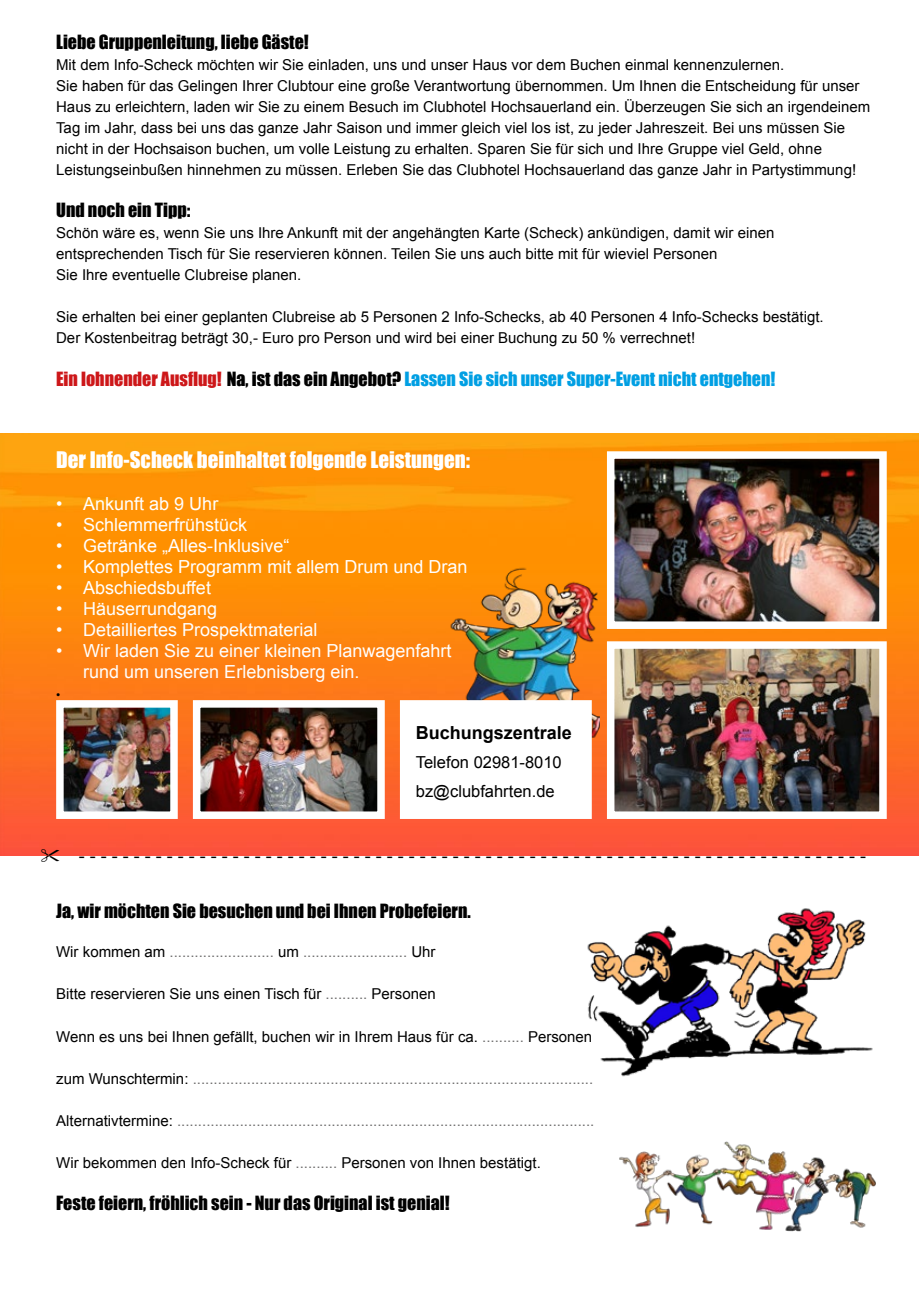
<style>
.page{position:relative;width:919px;height:1289px;background:#fff}
.page>*{position:absolute;margin:0;border:0;box-sizing:border-box;transform-origin:0 0}
.t1{font:21px "Impact";color:#fff}
.t2{font:18px/21px "Arial";color:#fff}
.t3{font:18px "Impact";color:#000}
.t4{font:18px "Impact";color:#009fe3}
.t5{font:18px "Arial";color:#000}
.t6{font:700 18px "Arial";color:#000}
.t7{font:16.5px/28.8px "Arial";color:#000}
.t8{font:15px/21px "Arial";color:#000}
.t9{font:15px "Arial";color:#706f6f}
.t10{font:12px "Arial";color:#000}
.s1{color:#cd1719}
.s2{color:#000}
.s3{color:#706f6f}
</style>
<div class="page">
<img style="left:0;top:434px;width:918px;height:421px">
<img style="left:444px;top:548px;width:155px;height:204px">
<img style="left:616px;top:460px;width:261px;height:160px">
<div style="left:607px;top:451px;width:279px;height:178px;border:8px solid #fff"></div>
<img style="left:616px;top:650px;width:261px;height:160px">
<div style="left:607px;top:641px;width:279px;height:178px;border:8px solid #fff"></div>
<div style="left:400px;top:700px;width:191px;height:119px;background:#fff"></div>
<img style="left:202px;top:709px;width:174px;height:101px">
<div style="left:193px;top:700px;width:192px;height:119px;border:8px solid #fff"></div>
<img style="left:65px;top:709px;width:104px;height:101px">
<div style="left:56px;top:700px;width:122px;height:119px;border:8px solid #fff"></div>
<img style="left:587px;top:908px;width:286px;height:169px">
<img style="left:619px;top:1141px;width:257px;height:91px">
<svg style="left:41px;top:848px;width:18px;height:8px"></svg>
<p class="t3" style="left:56px;top:28px;width:254px">Liebe Gruppenleitung, liebe Gäste!</p>
<p class="t8" style="left:56px;top:55px;width:815px">Mit dem Info-Scheck möchten wir Sie einladen, uns und unser Haus vor dem Buchen einmal kennenzulernen.<br>Sie haben für das Gelingen Ihrer Clubtour eine große Verantwortung übernommen. Um Ihnen die Entscheidung für unser Haus zu erleichtern, laden wir Sie zu einem Besuch im Clubhotel Hochsauerland ein. Überzeugen Sie sich an irgendeinem Tag im Jahr, dass bei uns das ganze Jahr Saison und immer gleich viel los ist, zu jeder Jahreszeit. Bei uns müssen Sie nicht in der Hochsaison buchen, um volle Leistung zu erhalten. Sparen Sie für sich und Ihre Gruppe viel Geld, ohne Leistungseinbußen hinnehmen zu müssen. Erleben Sie das Clubhotel Hochsauerland das ganze Jahr in Partystimmung!</p>
<p class="t3" style="left:56px;top:196px;width:136px">Und noch ein Tipp:</p>
<p class="t8" style="left:56px;top:223px;width:719px">Schön wäre es, wenn Sie uns Ihre Ankunft mit der angehängten Karte (Scheck) ankündigen, damit wir einen entsprechenden Tisch für Sie reservieren können. Teilen Sie uns auch bitte mit für wieviel Personen<br>Sie Ihre eventuelle Clubreise planen.</p>
<p class="t8" style="left:56px;top:307px;width:769px">Sie erhalten bei einer geplanten Clubreise ab 5 Personen 2 Info-Schecks, ab 40 Personen 4 Info-Schecks bestätigt.<br>Der Kostenbeitrag beträgt 30,- Euro pro Person und wird bei einer Buchung zu 50 % verrechnet!</p>
<p class="t4" style="left:56px;top:364px;width:720px"><span class="s1">Ein lohnender Ausflug!</span> <span class="s2">Na, ist das ein Angebot?</span> Lassen Sie sich unser Super-Event nicht entgehen!</p>
<h1 class="t1" style="left:56px;top:443px;width:415px">Der Info-Scheck beinhaltet folgende Leistungen:</h1>
<p class="t2" style="left:56px;top:493px;width:164px">• Ankunft ab 9 Uhr</p>
<p class="t2" style="left:56px;top:514px;width:193px">• Schlemmerfrühstück</p>
<p class="t2" style="left:56px;top:535px;width:235px">• Getränke „Alles-Inklusive“</p>
<p class="t2" style="left:56px;top:556px;width:413px">• Komplettes Programm mit allem Drum und Dran</p>
<p class="t2" style="left:56px;top:577px;width:156px">• Abschiedsbuffet</p>
<p class="t2" style="left:56px;top:598px;width:163px">• Häuserrundgang</p>
<p class="t2" style="left:56px;top:619px;width:263px">• Detailliertes Prospektmaterial</p>
<p class="t2" style="left:83px;top:640px;width:370px;text-indent:-27px">• Wir laden Sie zu einer kleinen Planwagenfahrt rund um unseren Erlebnisberg ein.</p>
<p class="t10" style="left:56px;top:687px;width:6px">•</p>
<p class="t6" style="left:416px;top:721px;width:158px">Buchungszentrale</p>
<p class="t7" style="left:416px;top:748px;width:147px">Telefon 02981-8010 bz@clubfahrten.de</p>
<p class="t5" style="left:79px;top:843px;width:788px">- - - - - - - - - - - - - - - - - - - - - - - - - - - - - - - - - - - - - - - - - - - - - - - - - - - - - - - - - - - - - - - - - - - - - - - -</p>
<p class="t3" style="left:56px;top:897px;width:416px">Ja, wir möchten Sie besuchen und bei Ihnen Probefeiern.</p>
<p class="t9" style="left:56px;top:942px;width:381px"><span class="s2">Wir kommen am</span> ......................... <span class="s2">um</span> ......................... <span class="s2">Uhr</span></p>
<p class="t8" style="left:56px;top:983px;width:381px">Bitte reservieren Sie uns einen Tisch für <span class="s3">..........</span> Personen</p>
<p class="t8" style="left:56px;top:1025px;width:537px">Wenn es uns bei Ihnen gefällt, buchen wir in Ihrem Haus für ca. <span class="s3">..........</span> Personen</p>
<p class="t9" style="left:56px;top:1068px;width:538px"><span class="s2">zum Wunschtermin:</span> ................................................................................................</p>
<p class="t9" style="left:56px;top:1110px;width:539px"><span class="s2">Alternativtermine:</span> ....................................................................................................</p>
<p class="t8" style="left:56px;top:1151px;width:486px">Wir bekommen den Info-Scheck für <span class="s3">..........</span> Personen von Ihnen bestätigt.</p>
<p class="t3" style="left:56px;top:1189px;width:395px">Feste feiern, fröhlich sein - Nur das Original ist genial!</p>
</div>
